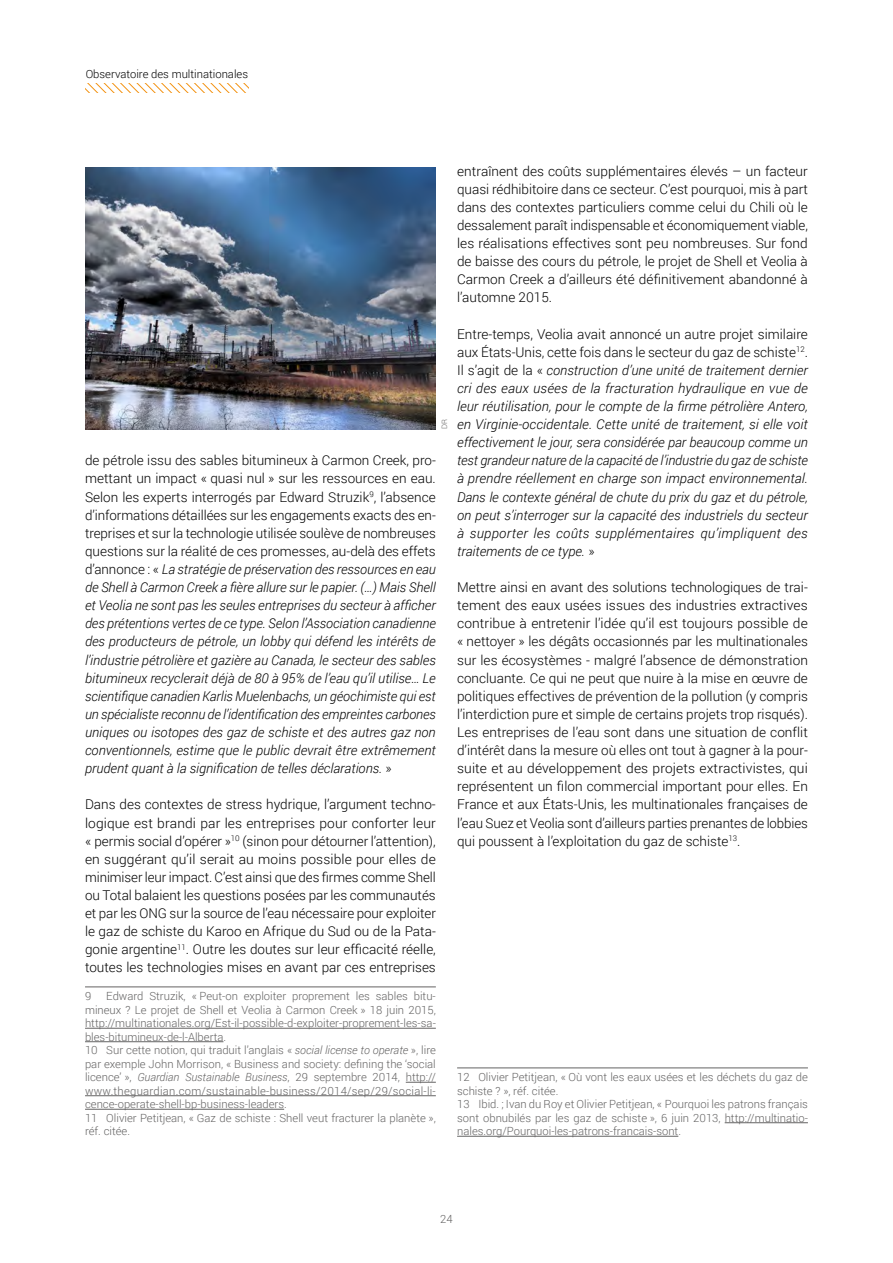
<style>
.page{position:relative;width:893px;height:1263px;background:#fff}
.page>*{position:absolute;margin:0;border:0;box-sizing:border-box;transform-origin:0 0}
.t1{font:300 13.5px/18.1px "Roboto";color:#000;text-align:justify}
.t2{font:italic 300 13.5px/18.1px "Roboto";color:#000;text-align:justify}
.t3{font:300 11.25px/13.5px "Roboto";color:#646363}
.t4{font:300 11.25px "Roboto";color:#000}
.t5{font:300 7.5px "Roboto";color:#646363}
.s1{font-style:normal}
.s2{font-style:italic}
</style>
<div class="page">
<svg style="left:86px;top:84px;width:162px;height:8px"></svg>
<hr style="left:85px;top:986px;width:351px;height:1px;background:#646363">
<hr style="left:85px;top:1028px;width:351px;height:1px;background:#646363">
<hr style="left:85px;top:1041px;width:138px;height:1px;background:#646363">
<hr style="left:406px;top:1082px;width:30px;height:1px;background:#646363">
<hr style="left:85px;top:1095px;width:351px;height:1px;background:#646363">
<hr style="left:85px;top:1109px;width:199px;height:1px;background:#646363">
<hr style="left:457px;top:1067px;width:351px;height:1px;background:#646363">
<hr style="left:725px;top:1122px;width:83px;height:1px;background:#646363">
<hr style="left:457px;top:1136px;width:221px;height:1px;background:#646363">
<img style="left:85px;top:168px;width:351px;height:261px">
<p class="t4" style="left:86px;top:66px;width:164px">Observatoire des multinationales</p>
<p class="t5" style="left:439px;top:429px;width:11px;rotate:-90deg">DR</p>
<p class="t2" style="left:85px;top:451px;width:352px"><span class="s1">de pétrole issu des sables bitumineux à Carmon Creek, pro&shy;mettant un impact « quasi nul » sur les ressources en eau.<br>Selon les experts interrogés par Edward Struzik</span><sup>9</sup><span class="s1">, l’absence d’informations détaillées sur les engagements exacts des en&shy;treprises et sur la technologie utilisée soulève de nombreuses questions sur la réalité de ces promesses, au-delà des effets d’annonce : «</span> La stratégie de préservation des ressources en eau de Shell à Carmon Creek a fière allure sur le papier. (…) Mais Shell et Veolia ne sont pas les seules entreprises du secteur à afficher des prétentions vertes de ce type. Selon l’Association canadienne des producteurs de pétrole, un lobby qui défend les intérêts de l’industrie pétrolière et gazière au Canada, le secteur des sables bitumineux recyclerait déjà de 80 à 95% de l’eau qu’il utilise… Le scientifique canadien Karlis Muelenbachs, un géochimiste qui est un spécialiste reconnu de l’identification des empreintes carbones uniques ou isotopes des gaz de schiste et des autres gaz non conventionnels, estime que le public devrait être extrêmement prudent quant à la signification de telles déclarations. <span class="s1">»</span></p>
<p class="t1" style="left:85px;top:795px;width:352px">Dans des contextes de stress hydrique, l’argument techno&shy;logique est brandi par les entreprises pour conforter leur « permis social d’opérer »<sup>10</sup> (sinon pour détourner l’attention), en suggérant qu’il serait au moins possible pour elles de minimiser leur impact. C’est ainsi que des firmes comme Shell ou Total balaient les questions posées par les communautés et par les ONG sur la source de l’eau nécessaire pour exploiter le gaz de schiste du Karoo en Afrique du Sud ou de la Pata&shy;gonie argentine<sup>11</sup>. Outre les doutes sur leur efficacité réelle, toutes les technologies mises en avant par ces entreprises</p>
<p class="t3" style="left:85px;top:989px;width:8px">9</p>
<p class="t3" style="left:85px;top:989px;width:352px;text-indent:21px">Edward Struzik, « Peut-on exploiter proprement les sables bitu&shy;mineux ? Le projet de Shell et Veolia à Carmon Creek » 18 juin 2015, http://multinationales.org/Est-il-possible-d-exploiter-proprement-les-sa&shy;bles-bitumineux-de-l-Alberta.<br>10 Sur cette notion, qui traduit l’anglais « <span class="s2">social license to operate</span> », lire par exemple John Morrison, « Business and society: defining the ‘social licence’ », <span class="s2">Guardian Sustainable Business</span>, 29 septembre 2014, http:// www.theguardian.com/sustainable-business/2014/sep/29/social-li&shy;cence-operate-shell-bp-business-leaders.<br>11 Olivier Petitjean, « Gaz de schiste : Shell veut fracturer la planète », réf. citée.</p>
<p class="t1" style="left:457px;top:161px;width:352px">entraînent des coûts supplémentaires élevés – un facteur quasi rédhibitoire dans ce secteur. C’est pourquoi, mis à part dans des contextes particuliers comme celui du Chili où le dessalement paraît indispensable et économiquement viable, les réalisations effectives sont peu nombreuses. Sur fond de baisse des cours du pétrole, le projet de Shell et Veolia à Carmon Creek a d’ailleurs été définitivement abandonné à l’automne 2015.</p>
<p class="t2" style="left:457px;top:324px;width:352px"><span class="s1">Entre-temps, Veolia avait annoncé un autre projet similaire aux États-Unis, cette fois dans le secteur du gaz de schiste</span><sup>12</sup><span class="s1">.<br>Il s’agit de la «</span> construction d’une unité de traitement dernier cri des eaux usées de la fracturation hydraulique en vue de leur réutilisation, pour le compte de la firme pétrolière Antero, en Virginie-occidentale. Cette unité de traitement, si elle voit effectivement le jour, sera considérée par beaucoup comme un test grandeur nature de la capacité de l’industrie du gaz de schiste à prendre réellement en charge son impact environnemental.<br>Dans le contexte général de chute du prix du gaz et du pétrole, on peut s’interroger sur la capacité des industriels du secteur à supporter les coûts supplémentaires qu’impliquent des traitements de ce type. <span class="s1">»</span></p>
<p class="t1" style="left:457px;top:578px;width:352px">Mettre ainsi en avant des solutions technologiques de trai&shy;tement des eaux usées issues des industries extractives contribue à entretenir l’idée qu’il est toujours possible de « nettoyer » les dégâts occasionnés par les multinationales sur les écosystèmes - malgré l’absence de démonstration concluante. Ce qui ne peut que nuire à la mise en œuvre de politiques effectives de prévention de la pollution (y compris l’interdiction pure et simple de certains projets trop risqués).<br>Les entreprises de l’eau sont dans une situation de conflit d’intérêt dans la mesure où elles ont tout à gagner à la pour&shy;suite et au développement des projets extractivistes, qui représentent un filon commercial important pour elles. En France et aux États-Unis, les multinationales françaises de l’eau Suez et Veolia sont d’ailleurs parties prenantes de lobbies qui poussent à l’exploitation du gaz de schiste<sup>13</sup>.</p>
<p class="t3" style="left:457px;top:1070px;width:352px">12 Olivier Petitjean, « Où vont les eaux usées et les déchets du gaz de schiste ? », réf. citée.<br>13 Ibid. ; Ivan du Roy et Olivier Petitjean, « Pourquoi les patrons français sont obnubilés par les gaz de schiste », 6 juin 2013, http://multinatio&shy;nales.org/Pourquoi-les-patrons-francais-sont.</p>
<p class="t3" style="left:440px;top:1212px;width:14px">24</p>
</div>
